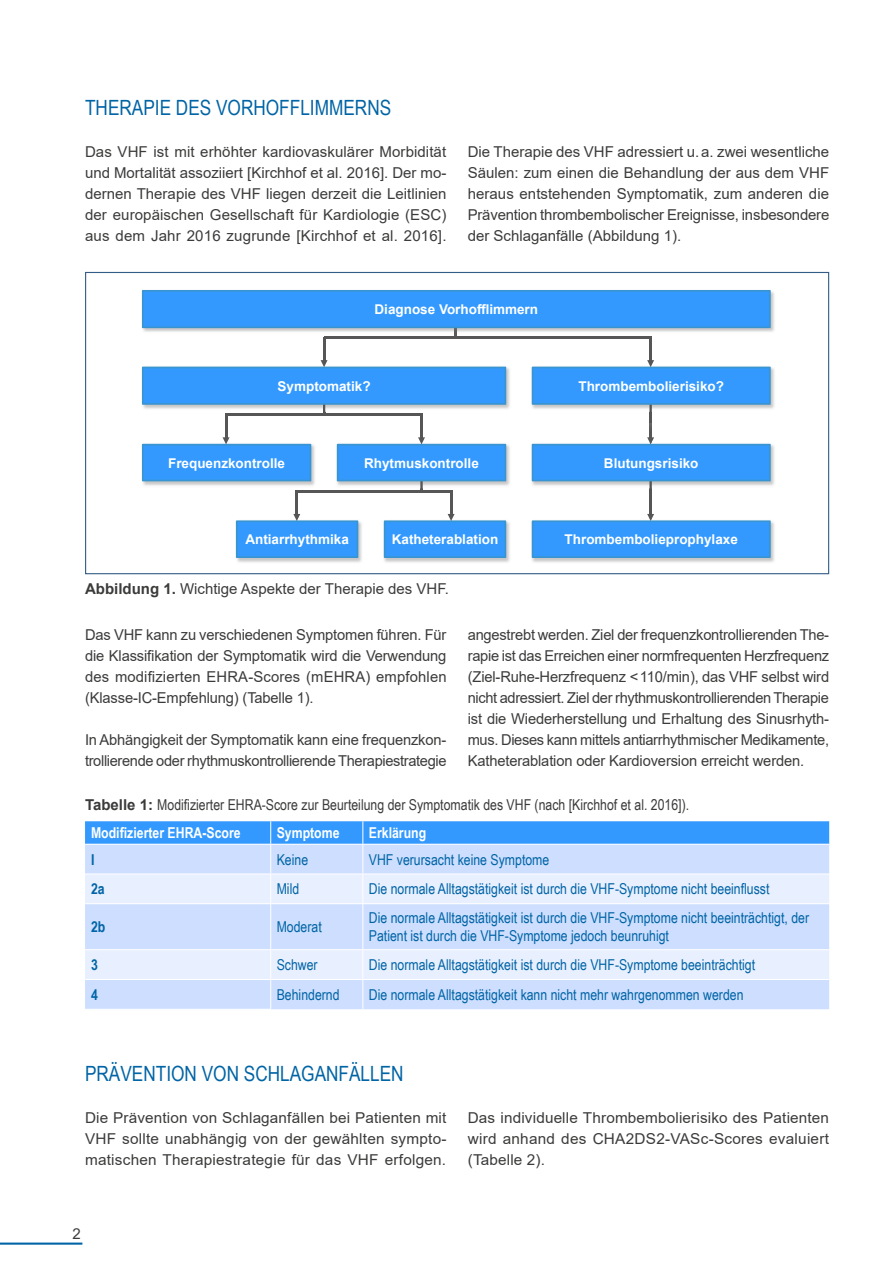
<style>
.page{position:relative;width:893px;height:1263px;background:#fff}
.page>*{position:absolute;margin:0;border:0;box-sizing:border-box;transform-origin:0 0}
.t1{font:21px "Arial Narrow";color:#0064a5}
.t2{font:15px/21px "Arial";color:#3b3b3a;text-align:justify}
.t3{font:15px/18px "Arial Narrow";color:#0064a5}
.t4{font:15px/28.7px "Arial Narrow";color:#3b3b3a}
.t5{font:15px/21px "Arial";letter-spacing:-.025em;color:#3b3b3a}
.t6{font:700 15px "Arial Narrow";color:#fff}
.t7{font:700 15px "Arial Narrow";color:#0064a5}
.t8{font:700 13.5px "Arial";color:#fff}
.s1{font-weight:700}
.s2{font-family:"Arial";font-weight:700}
.s3{font-weight:700;color:#fff}
</style>
<div class="page">
<svg style="left:0;top:1243px;width:82px;height:1px"></svg>
<div style="left:85px;top:980px;width:744px;height:29px;background:#cddeff"></div>
<svg style="left:85px;top:904px;width:744px;height:75px;background:#d7e4ff"></svg>
<hr style="left:270px;top:904px;width:1px;height:45px;background:#fff">
<hr style="left:271px;top:949px;width:92px;height:1px;background:#fff">
<hr style="left:363px;top:949px;width:466px;height:1px;background:#fff">
<svg style="left:270px;top:950px;width:1px;height:59px"></svg>
<hr style="left:85px;top:949px;width:186px;height:1px;background:#fff">
<hr style="left:85px;top:979px;width:186px;height:1px;background:#fff">
<svg style="left:85px;top:821px;width:744px;height:82px;background:#add2ff"></svg>
<hr style="left:362px;top:904px;width:1px;height:45px;background:#fff">
<svg style="left:362px;top:950px;width:1px;height:59px"></svg>
<hr style="left:323px;top:384px;width:2px;height:32px;background:#565656">
<hr style="left:420px;top:460px;width:3px;height:32px;background:#565656">
<hr style="left:649px;top:460px;width:3px;height:56px;background:#565656">
<hr style="left:649px;top:384px;width:3px;height:56px;background:#565656">
<hr style="left:455px;top:306px;width:2px;height:32px;background:#565656">
<svg style="left:142px;top:290px;width:629px;height:45px;background:#4ea4f7"></svg>
<img style="left:141px;top:367px;width:369px;height:45px">
<img style="left:531px;top:444px;width:244px;height:44px">
<svg style="left:532px;top:437px;width:239px;height:44px;background:#52a7fa"></svg>
<img style="left:531px;top:521px;width:244px;height:42px">
<svg style="left:532px;top:514px;width:239px;height:44px;background:#50a7fa"></svg>
<img style="left:531px;top:367px;width:244px;height:45px">
<hr style="left:323px;top:337px;width:2px;height:25px;background:#565656">
<svg style="left:142px;top:360px;width:364px;height:45px;background:#51a7fa"></svg>
<hr style="left:324px;top:337px;width:327px;height:2px;background:#565656">
<hr style="left:649px;top:337px;width:3px;height:25px;background:#565656">
<svg style="left:532px;top:360px;width:239px;height:45px;background:#51a7fa"></svg>
<img style="left:141px;top:444px;width:174px;height:42px">
<img style="left:336px;top:444px;width:174px;height:44px">
<hr style="left:420px;top:413px;width:3px;height:27px;background:#565656">
<svg style="left:337px;top:437px;width:169px;height:44px;background:#52a7fa"></svg>
<hr style="left:225px;top:413px;width:2px;height:27px;background:#565656">
<svg style="left:142px;top:437px;width:169px;height:44px;background:#52a7fa"></svg>
<img style="left:383px;top:521px;width:127px;height:42px">
<img style="left:235px;top:520px;width:127px;height:43px">
<hr style="left:296px;top:490px;width:2px;height:26px;background:#565656">
<svg style="left:236px;top:514px;width:122px;height:44px;background:#50a6f9"></svg>
<hr style="left:297px;top:490px;width:153px;height:2px;background:#565656">
<hr style="left:450px;top:490px;width:2px;height:26px;background:#565656">
<svg style="left:384px;top:514px;width:122px;height:44px;background:#50a6f9"></svg>
<hr style="left:226px;top:413px;width:195px;height:3px;background:#565656">
<h1 class="t1" style="left:85px;top:92px;width:308px">THERAPIE DES VORHOFFLIMMERNS</h1>
<p class="t2" style="left:85px;top:141px;width:363px">Das VHF ist mit erhöhter kardiovaskulärer Morbidität und Mortalität assoziiert [Kirchhof et al. 2016]. Der mo&shy;dernen Therapie des VHF liegen derzeit die Leitlinien der europäischen Gesellschaft für Kardiologie (ESC) aus dem Jahr 2016 zugrunde [Kirchhof et al. 2016].</p>
<p class="t2" style="left:468px;top:141px;width:363px">Die Therapie des VHF adressiert u.a. zwei wesentliche Säulen: zum einen die Behandlung der aus dem VHF heraus entstehenden Symptomatik, zum anderen die Prävention thrombembolischer Ereignisse, insbesondere der Schlaganfälle (Abbildung 1).</p>
<p class="t8" style="left:374px;top:300px;width:165px">Diagnose Vorhofflimmern</p>
<p class="t8" style="left:278px;top:376px;width:95px">Symptomatik?</p>
<p class="t8" style="left:168px;top:453px;width:119px">Frequenzkontrolle</p>
<p class="t8" style="left:364px;top:453px;width:116px">Rhytmuskontrolle</p>
<p class="t8" style="left:245px;top:530px;width:105px">Antiarrhythmika</p>
<p class="t8" style="left:392px;top:530px;width:108px">Katheterablation</p>
<p class="t2" style="left:85px;top:578px;width:366px"><span class="s1">Abbildung 1.</span> Wichtige Aspekte der Therapie des VHF.</p>
<p class="t8" style="left:578px;top:376px;width:147px">Thrombembolierisiko?</p>
<p class="t8" style="left:604px;top:453px;width:96px">Blutungsrisiko</p>
<p class="t8" style="left:565px;top:530px;width:175px">Thrombembolieprophylaxe</p>
<p class="t2" style="left:85px;top:624px;width:363px">Das VHF kann zu verschiedenen Symptomen führen. Für die Klassifikation der Symptomatik wird die Verwendung des modifizierten EHRA-Scores (mEHRA) empfohlen (Klasse-IC-Empfehlung) (Tabelle 1).</p>
<p class="t5" style="left:85px;top:729px;width:363px">In Abhängigkeit der Symptomatik kann eine frequenzkon&shy;trollierende oder rhythmuskontrollierende Therapiestrategie</p>
<p class="t2" style="left:468px;top:624px;width:363px">angestrebt werden. Ziel der frequenzkontrollierenden The&shy;rapie ist das Erreichen einer normfrequenten Herzfrequenz (Ziel-Ruhe-Herzfrequenz &lt;110/min), das VHF selbst wird nicht adressiert. Ziel der rhythmuskontrollierenden Therapie ist die Wiederherstellung und Erhaltung des Sinusrhyth&shy;mus. Dieses kann mittels antiarrhythmischer Medikamente, Katheterablation oder Kardioversion erreicht werden.</p>
<p class="t4" style="left:91px;top:789px;width:600px;text-indent:-6px"><span class="s2">Tabelle 1:</span> Modifizierter EHRA-Score zur Beurteilung der Symptomatik des VHF (nach [Kirchhof et al. 2016]).<br><span class="s3">Modifizierter EHRA-Score</span></p>
<p class="t6" style="left:277px;top:821px;width:64px">Symptome</p>
<p class="t6" style="left:369px;top:821px;width:59px">Erklärung</p>
<p class="t7" style="left:91px;top:848px;width:5px">I</p>
<p class="t3" style="left:277px;top:850px;width:33px">Keine</p>
<p class="t3" style="left:369px;top:850px;width:182px">VHF verursacht keine Symptome</p>
<p class="t7" style="left:91px;top:878px;width:15px">2a</p>
<p class="t3" style="left:277px;top:879px;width:24px">Mild</p>
<p class="t3" style="left:369px;top:879px;width:402px">Die normale Alltagstätigkeit ist durch die VHF-Symptome nicht beeinflusst</p>
<p class="t7" style="left:91px;top:915px;width:16px">2b</p>
<p class="t3" style="left:277px;top:917px;width:47px">Moderat</p>
<p class="t3" style="left:369px;top:908px;width:442px">Die normale Alltagstätigkeit ist durch die VHF-Symptome nicht beeinträchtigt, der<br>Patient ist durch die VHF-Symptome jedoch beunruhigt</p>
<p class="t7" style="left:91px;top:953px;width:8px">3</p>
<p class="t3" style="left:277px;top:955px;width:43px">Schwer</p>
<p class="t3" style="left:369px;top:955px;width:388px">Die normale Alltagstätigkeit ist durch die VHF-Symptome beeinträchtigt</p>
<p class="t7" style="left:91px;top:983px;width:8px">4</p>
<p class="t3" style="left:277px;top:985px;width:64px">Behindernd</p>
<p class="t3" style="left:369px;top:985px;width:376px">Die normale Alltagstätigkeit kann nicht mehr wahrgenommen werden</p>
<h1 class="t1" style="left:85px;top:1058px;width:320px">PRÄVENTION VON SCHLAGANFÄLLEN</h1>
<p class="t2" style="left:85px;top:1107px;width:363px">Die Prävention von Schlaganfällen bei Patienten mit VHF sollte unabhängig von der gewählten sympto&shy;matischen Therapiestrategie für das VHF erfolgen.</p>
<p class="t2" style="left:468px;top:1107px;width:363px">Das individuelle Thrombembolierisiko des Patienten wird anhand des CHA2DS2-VASc-Scores evaluiert (Tabelle 2).</p>
<p class="t2" style="left:72px;top:1223px;width:10px">2</p>
</div>
